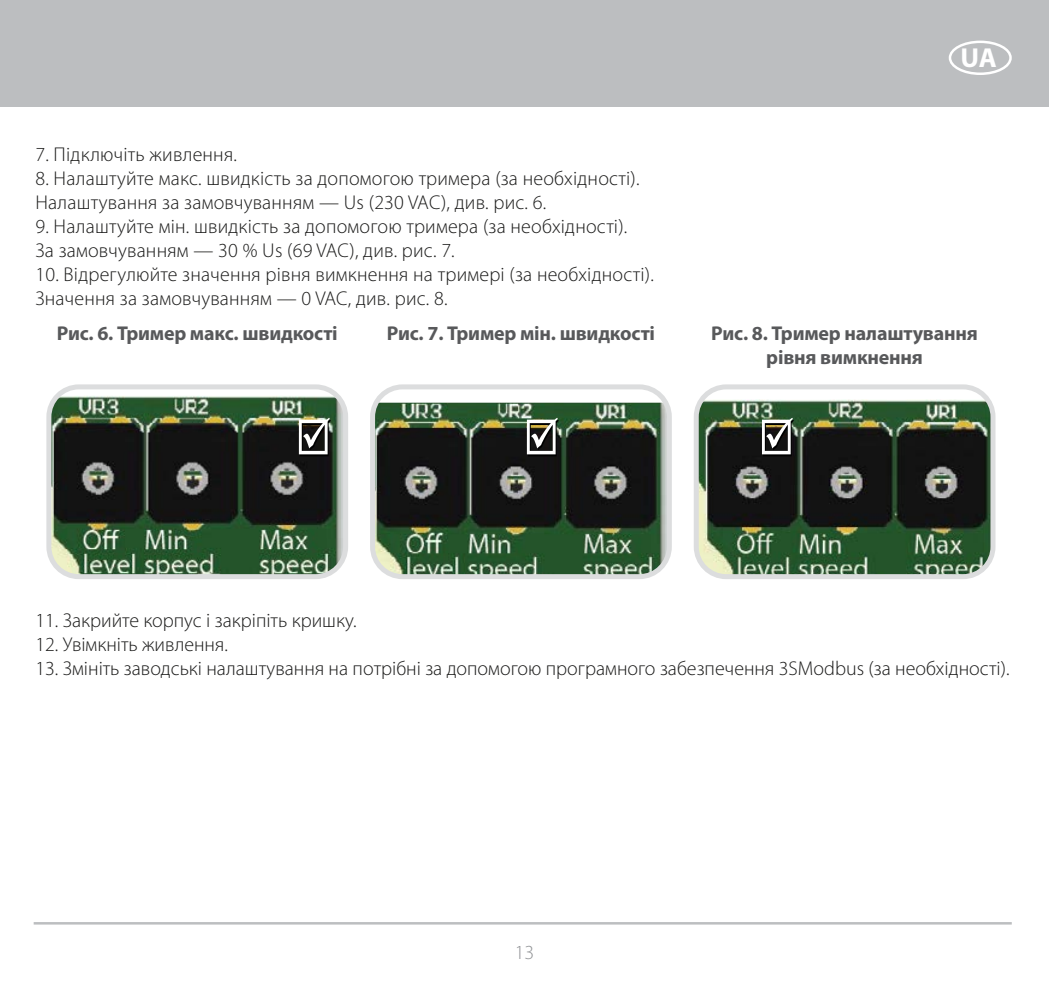
<style>
.page{position:relative;width:1049px;height:993px;background:#fff}
.page>*{position:absolute;margin:0;border:0;box-sizing:border-box;transform-origin:0 0}
.t1{font:700 27.5px "Myriad Pro";color:#fff}
.t2{font:300 20px/24px "Myriad Pro";letter-spacing:.01em;color:#1c1c1b}
.t3{font:700 20px/24px "Myriad Pro";letter-spacing:-.01em;color:#58595b;text-align:center}
.t4{font:300 20px "Myriad Pro";color:#939598}
</style>
<div class="page">
<div style="left:0;top:0;width:1049px;height:106px;background:#bcbec0"></div>
<div style="left:949px;top:41px;width:63px;height:34px;border:2px solid #fff;border-radius:50%"></div>
<hr style="left:34px;top:921px;width:978px;height:3px;background:#bcbec0">
<img style="left:52px;top:395px;width:290px;height:178px">
<div style="left:46px;top:384px;width:302px;height:195px;border:5px solid #dcddde;border-radius:30px"></div>
<svg style="left:299px;top:417px;width:32px;height:39px"></svg>
<img style="left:376px;top:402px;width:290px;height:171px">
<div style="left:370px;top:384px;width:302px;height:195px;border:5px solid #dcddde;border-radius:30px"></div>
<svg style="left:527px;top:417px;width:32px;height:39px"></svg>
<img style="left:700px;top:399px;width:289px;height:174px">
<div style="left:694px;top:384px;width:301px;height:195px;border:5px solid #dcddde;border-radius:30px"></div>
<svg style="left:762px;top:417px;width:32px;height:39px"></svg>
<h1 class="t1" style="left:960px;top:40px;width:38px">UA</h1>
<p class="t2" style="left:35px;top:143px;width:203px">7. Підключіть живлення.</p>
<p class="t2" style="left:35px;top:167px;width:606px">8. Налаштуйте макс. швидкість за допомогою тримера (за необхідності).<br>Налаштування за замовчуванням — Us (230 VAC), див. рис. 6.</p>
<p class="t2" style="left:35px;top:215px;width:593px">9. Налаштуйте мін. швидкість за допомогою тримера (за необхідності).<br>За замовчуванням — 30 % Us (69 VAC), див. рис. 7.</p>
<p class="t2" style="left:35px;top:263px;width:620px">10. Відрегулюйте значення рівня вимкнення на тримері (за необхідності).<br>Значення за замовчуванням — 0 VAC, див. рис. 8.</p>
<p class="t3" style="left:57px;top:321px;width:282px">Рис. 6. Тример макс. швидкості</p>
<p class="t3" style="left:387px;top:321px;width:270px">Рис. 7. Тример мін. швидкості</p>
<p class="t3" style="left:711px;top:321px;width:268px">Рис. 8. Тример налаштування рівня вимкнення</p>
<p class="t2" style="left:35px;top:608px;width:323px">11. Закрийте корпус і закріпіть кришку.</p>
<p class="t2" style="left:35px;top:632px;width:194px">12. Увімкніть живлення.</p>
<p class="t2" style="left:35px;top:656px;width:975px">13. Змініть заводські налаштування на потрібні за допомогою програмного забезпечення 3SModbus (за необхідності).</p>
<p class="t4" style="left:515px;top:940px;width:21px">13</p>
</div>
